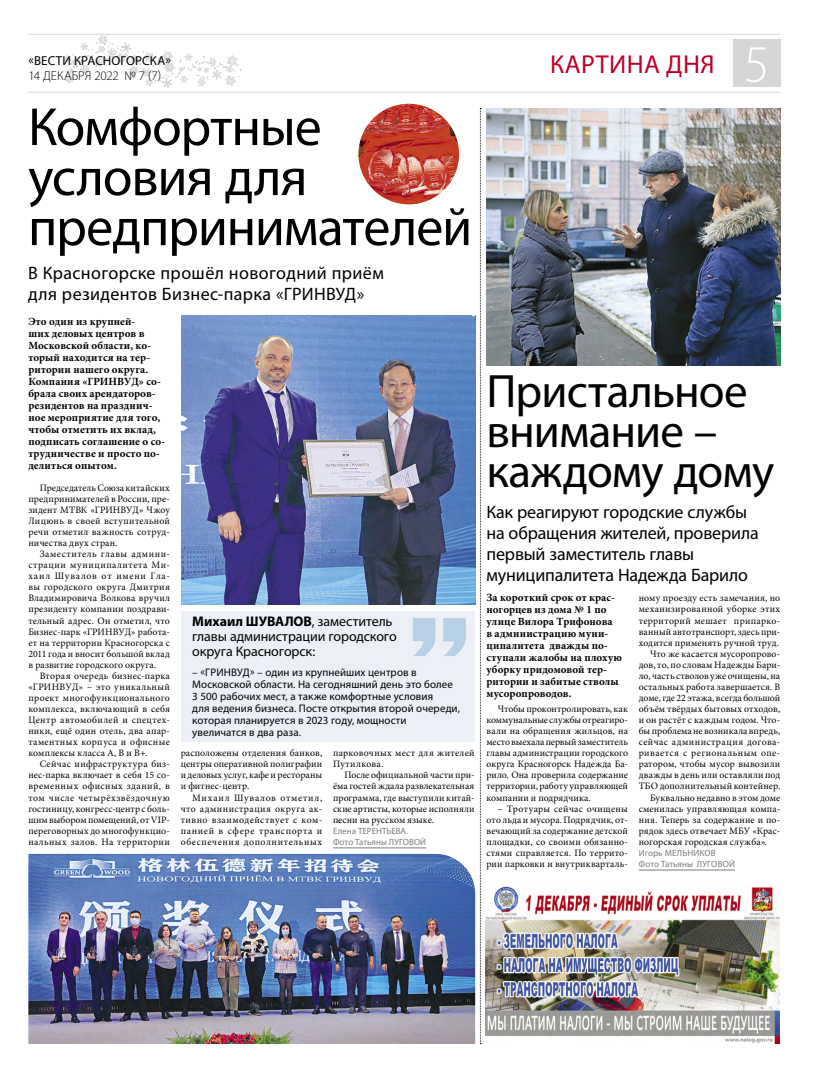
<style>
.page{position:relative;width:820px;height:1078px;background:#fff}
.page>*{position:absolute;margin:0;border:0;box-sizing:border-box;transform-origin:0 0}
.t1{font:54px/50px "Myriad Pro";letter-spacing:-.02em;color:#000}
.t2{font:300 53px "Myriad Pro";color:#fff}
.t3{font:47px/40px "Myriad Pro";letter-spacing:-.015em;color:#000}
.t4{font:26px "Myriad Pro";letter-spacing:.02em;color:#be0027}
.t5{font:18px/21px "Myriad Pro";letter-spacing:-.005em;color:#000}
.t6{font:18px/21px "Myriad Pro";letter-spacing:.02em;color:#000}
.t7{font:14px/15px "Myriad Pro";letter-spacing:-.01em;color:#000}
.t8{font:13px "Myriad Pro";letter-spacing:.01em;color:#000}
.t9{font:300 13px "Myriad Pro";letter-spacing:-.005em;color:#000}
.t10{font:700 11px/12px "Minion Pro";letter-spacing:.015em;color:#000}
.t11{font:11px/12px "Myriad Pro";letter-spacing:.005em;color:#000}
.t12{font:9.8px/11.1px "Minion Pro";letter-spacing:.015em;color:#000;text-align:justify}
.t13{font:9.8px "Minion Pro";letter-spacing:.045em;color:#000}
.t14{font:9px/11.1px "Myriad Pro";letter-spacing:.005em;color:#7c7c7c}
.s1{font-weight:700}
</style>
<div class="page">
<img style="left:65px;top:36px;width:175px;height:52px">
<hr style="left:28px;top:92px;width:752px;height:1px;background:#d6d6d6">
<hr style="left:28px;top:34px;width:752px;height:1px;background:#d6d6d6">
<div style="left:732px;top:40px;width:48px;height:47px;background:#d6d6d6"></div>
<hr style="left:333px;top:847px;width:93px;height:1px;background:#7c7c7c">
<img style="left:181px;top:316px;width:294px;height:288px">
<img style="left:28px;top:853px;width:447px;height:190px">
<div style="left:181px;top:610px;width:293px;height:131px;background:#ecf0f6"></div>
<img style="left:358px;top:104px;width:101px;height:100px;border-radius:50px">
<svg style="left:412px;top:618px;width:53px;height:38px"></svg>
<svg style="left:480px;top:108px;width:1px;height:936px"></svg>
<hr style="left:638px;top:869px;width:96px;height:1px;background:#7c7c7c">
<img style="left:486px;top:886px;width:293px;height:157px">
<img style="left:486px;top:108px;width:294px;height:258px">
<h3 class="t8" style="left:29px;top:53px;width:144px">«ВЕСТИ КРАСНОГОРСКА»</h3>
<h3 class="t9" style="left:28px;top:68px;width:134px">14 ДЕКАБРЯ 2022 № 7 (7)</h3>
<h1 class="t1" style="left:28px;top:101px;width:445px">Комфортные условия для предпринимателей</h1>
<h3 class="t6" style="left:28px;top:262px;width:357px">В Красногорске прошёл новогодний приём для резидентов Бизнес-парка «ГРИНВУД»</h3>
<p class="t10" style="left:28px;top:315px;width:138px">Это один из крупней-<br>ших деловых центров в<br>Московской области, ко&shy;торый находится на тер&shy;ритории нашего округа.<br>Компания «ГРИНВУД» со&shy;брала своих арендаторов&shy;резидентов на празднич&shy;ное мероприятие для того, чтобы отметить их вклад, подписать соглашение о со&shy;трудничестве и просто по&shy;делиться опытом.</p>
<p class="t12" style="left:28px;top:482px;width:143px;text-indent:11px">Председатель Союза китайских предпринимателей в России, пре&shy;зидент МТВК «ГРИНВУД» Чжоу Лицюнь в своей вступительной речи отметил важность сотруд&shy;ничества двух стран.</p>
<p class="t12" style="left:28px;top:548px;width:143px;text-indent:11px">Заместитель главы админи&shy;страции муниципалитета Ми&shy;хаил Шувалов от имени Гла&shy;вы городского округа Дмитрия Владимировича Волкова вручил президенту компании поздрави&shy;тельный адрес. Он отметил, что Бизнес-парк «ГРИНВУД» работа&shy;ет на территории Красногорска с 2011 года и вносит большой вклад в развитие городского округа.</p>
<p class="t12" style="left:28px;top:670px;width:143px;text-indent:11px">Вторая очередь бизнес-парка «ГРИНВУД» – это уникальный проект многофункционального комплекса, включающий в себя Центр автомобилей и спецтех&shy;ники, ещё один отель, два апар&shy;таментных корпуса и офисные комплексы класса А, В и В+.</p>
<p class="t12" style="left:28px;top:758px;width:143px;text-indent:11px">Сейчас инфраструктура биз&shy;нес-парка включает в себя 15 со&shy;временных офисных зданий, в том числе четырёхзвёздочную гостиницу, конгресс-центр с боль&shy;шим выбором помещений, от VIP&shy;переговорных до многофункцио&shy;нальных залов. На территории</p>
<p class="t12" style="left:181px;top:747px;width:143px">расположены отделения банков, центры оперативной полиграфии и деловых услуг, кафе и рестораны и фитнес-центр.</p>
<h3 class="t7" style="left:192px;top:613px;width:206px"><span class="s1">Михаил ШУВАЛОВ</span>, заместитель главы администрации городского округа Красногорск:</h3>
<p class="t11" style="left:192px;top:666px;width:269px">– «ГРИНВУД» – один из крупнейших центров в Московской области. На сегодняшний день это более 3 500 рабочих мест, а также комфортные условия<br>для ведения бизнеса. Посте открытия второй очереди, которая планируется в 2023 году, мощности увеличатся в два раза.</p>
<p class="t12" style="left:333px;top:747px;width:143px">парковочных мест для жителей<br>Путилкова.</p>
<p class="t12" style="left:333px;top:769px;width:143px;text-indent:11px">После официальной части при&shy;ёма гостей ждала развлекательная программа, где выступили китай&shy;ские артисты, которые исполняли песни на русском языке.</p>
<p class="t14" style="left:333px;top:824px;width:95px">Елена ТЕРЕНТЬЕВА.<br>Фото Татьяны ЛУГОВОЙ</p>
<p class="t12" style="left:181px;top:791px;width:143px;text-indent:11px">Михаил Шувалов отметил, что администрация округа ак&shy;тивно взаимодействует с ком&shy;панией в сфере транспорта и обеспечения дополнительных</p>
<h3 class="t4" style="left:550px;top:48px;width:166px">КАРТИНА ДНЯ</h3>
<h2 class="t2" style="left:743px;top:32px;width:27px">5</h2>
<h3 class="t3" style="left:486px;top:370px;width:289px">Пристальное внимание – каждому дому</h3>
<h3 class="t5" style="left:486px;top:501px;width:273px">Как реагируют городские службы на обращения жителей, проверила первый заместитель главы муниципалитета Надежда Барило</h3>
<p class="t10" style="left:486px;top:591px;width:137px">За короткий срок от крас&shy;ногорцев из дома № 1 по улице Вилора Трифонова<br>в администрацию муни&shy;ципалитета дважды по&shy;ступали жалобы на плохую уборку придомовой тер&shy;ритории и забитые стволы мусоропроводов.</p>
<p class="t12" style="left:486px;top:703px;width:143px;text-indent:11px">Чтобы проконтролировать, как коммунальные службы отреагиро&shy;вали на обращения жильцов, на место выехала первый заместитель главы администрации городского округа Красногорск Надежда Ба&shy;рило. Она проверила содержание территории, работу управляющей компании и подрядчика.</p>
<p class="t12" style="left:486px;top:802px;width:143px;text-indent:11px">– Тротуары сейчас очищены ото льда и мусора. Подрядчик, от&shy;вечающий за содержание детской площадки, со своими обязанно&shy;стями справляется. По террито&shy;рии парковки и внутрикварталь-</p>
<p class="t12" style="left:638px;top:592px;width:143px">ному проезду есть замечания, но</p>
<p class="t12" style="left:638px;top:603px;width:143px">механизированной уборке этих</p>
<p class="t12" style="left:638px;top:614px;width:143px">территорий мешает припарко-</p>
<p class="t12" style="left:638px;top:625px;width:143px">ванный автотранспорт, здесь при-</p>
<p class="t12" style="left:638px;top:637px;width:142px">ходится применять ручной труд.</p>
<p class="t12" style="left:650px;top:648px;width:132px">Что же касается мусоропрово-</p>
<p class="t12" style="left:638px;top:659px;width:143px">дов, то, по словам Надежды Бари-</p>
<p class="t12" style="left:638px;top:670px;width:143px">ло, часть стволов уже очищены, на</p>
<p class="t12" style="left:638px;top:681px;width:143px">остальных работа завершается. В</p>
<p class="t12" style="left:638px;top:692px;width:143px">доме, где 22 этажа, всегда большой</p>
<p class="t12" style="left:638px;top:703px;width:143px">объём твёрдых бытовых отходов,</p>
<p class="t12" style="left:638px;top:714px;width:143px">и он растёт с каждым годом. Что-</p>
<p class="t12" style="left:638px;top:725px;width:143px">бы проблема не возникала впредь,</p>
<p class="t13" style="left:638px;top:735px;width:143px">сейчас администрация догова-</p>
<p class="t13" style="left:638px;top:746px;width:143px">ривается с региональным опе-</p>
<p class="t12" style="left:638px;top:758px;width:143px">ратором, чтобы мусор вывозили</p>
<p class="t12" style="left:638px;top:769px;width:143px">дважды в день или оставляли под</p>
<p class="t12" style="left:638px;top:780px;width:143px">ТБО дополнительный контейнер.</p>
<p class="t12" style="left:650px;top:791px;width:131px">Буквально недавно в этом доме</p>
<p class="t12" style="left:638px;top:802px;width:143px">сменилась управляющая компа-</p>
<p class="t12" style="left:638px;top:813px;width:143px">ния. Теперь за содержание и по-</p>
<p class="t12" style="left:638px;top:824px;width:143px">рядок здесь отвечает МБУ «Крас-</p>
<p class="t12" style="left:638px;top:836px;width:130px">ногорская городская служба».</p>
<p class="t14" style="left:638px;top:847px;width:98px">Игорь МЕЛЬНИКОВ<br>Фото Татьяны ЛУГОВОЙ</p>
</div>
